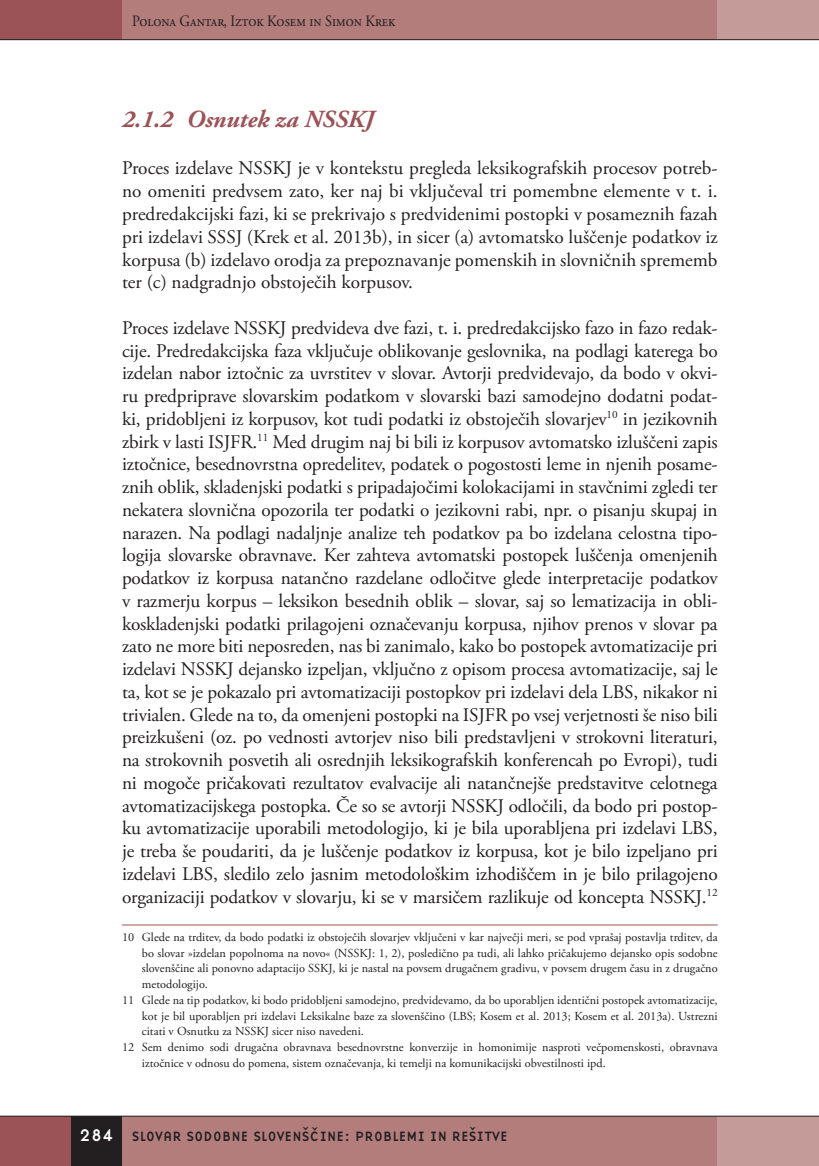
<style>
.page{position:relative;width:819px;height:1166px;background:#fff}
.page>*{position:absolute;margin:0;border:0;box-sizing:border-box;transform-origin:0 0}
.t1{font:italic 700 24.5px "Adobe Garamond Pro";color:#9b5358}
.t2{font:19.25px/22.8px "Adobe Garamond Pro";letter-spacing:-.01em;color:#231f20;text-align:justify}
.t3{font:15.75px "Adobe Garamond Pro";color:#231f20;scale:.9 1}
.t4{font:14px "Base Nine";color:#231f20}
.t5{font:12.25px "Adobe Garamond Pro";color:#231f20}
.s1{font-size:17.5px;color:#fff}
</style>
<div class="page">
<div style="left:122px;top:1116px;width:620px;height:50px;background:#b37d7c"></div>
<div style="left:717px;top:1116px;width:101px;height:50px;background:#c59b99"></div>
<div style="left:120px;top:0;width:597px;height:40px;background:#b37d7c"></div>
<div style="left:717px;top:0;width:101px;height:40px;background:#c59b99"></div>
<div style="left:0;top:1116px;width:71px;height:50px;background:#9b5358"></div>
<div style="left:71px;top:1116px;width:51px;height:50px;background:#231f20"></div>
<div style="left:0;top:0;width:122px;height:40px;background:#9b5358"></div>
<hr style="left:0;top:39px;width:818px;height:1px;background:#231f20">
<hr style="left:0;top:1116px;width:818px;height:1px;background:#231f20">
<hr style="left:122px;top:924px;width:595px;height:1px;background:#9b5358">
<p class="t3" style="left:132px;top:11px;width:294px">Polona Gantar, Iztok Kosem in Simon Krek</p>
<p class="t1" style="left:122px;top:105px;width:253px">2.1.2 Osnutek za NSSKJ</p>
<p class="t2" style="left:122px;top:158px;width:597px">Proces izdelave NSSKJ je v kontekstu pregleda leksikografskih procesov potreb&shy;no omeniti predvsem zato, ker naj bi vključeval tri pomembne elemente v t. i. predredakcijski fazi, ki se prekrivajo s predvidenimi postopki v posameznih fazah pri izdelavi SSSJ (Krek et al. 2013b), in sicer (a) avtomatsko luščenje podatkov iz korpusa (b) izdelavo orodja za prepoznavanje pomenskih in slovničnih sprememb ter (c) nadgradnjo obstoječih korpusov.</p>
<p class="t2" style="left:122px;top:317px;width:597px">Proces izdelave NSSKJ predvideva dve fazi, t. i. predredakcijsko fazo in fazo redak&shy;cije. Predredakcijska faza vključuje oblikovanje geslovnika, na podlagi katerega bo izdelan nabor iztočnic za uvrstitev v slovar. Avtorji predvidevajo, da bodo v okvi&shy;ru predpriprave slovarskim podatkom v slovarski bazi samodejno dodatni podat&shy;ki, pridobljeni iz korpusov, kot tudi podatki iz obstoječih slovarjev<sup>10</sup> in jezikovnih zbirk v lasti ISJFR.<sup>11</sup> Med drugim naj bi bili iz korpusov avtomatsko izluščeni zapis iztočnice, besednovrstna opredelitev, podatek o pogostosti leme in njenih posame&shy;znih oblik, skladenjski podatki s pripadajočimi kolokacijami in stavčnimi zgledi ter nekatera slovnična opozorila ter podatki o jezikovni rabi, npr. o pisanju skupaj in narazen. Na podlagi nadaljnje analize teh podatkov pa bo izdelana celostna tipo&shy;logija slovarske obravnave. Ker zahteva avtomatski postopek luščenja omenjenih podatkov iz korpusa natančno razdelane odločitve glede interpretacije podatkov v razmerju korpus – leksikon besednih oblik – slovar, saj so lematizacija in obli&shy;koskladenjski podatki prilagojeni označevanju korpusa, njihov prenos v slovar pa zato ne more biti neposreden, nas bi zanimalo, kako bo postopek avtomatizacije pri izdelavi NSSKJ dejansko izpeljan, vključno z opisom procesa avtomatizacije, saj le ta, kot se je pokazalo pri avtomatizaciji postopkov pri izdelavi dela LBS, nikakor ni trivialen. Glede na to, da omenjeni postopki na ISJFR po vsej verjetnosti še niso bili preizkušeni (oz. po vednosti avtorjev niso bili predstavljeni v strokovni literaturi, na strokovnih posvetih ali osrednjih leksikografskih konferencah po Evropi), tudi ni mogoče pričakovati rezultatov evalvacije ali natančnejše predstavitve celotnega avtomatizacijskega postopka. Če so se avtorji NSSKJ odločili, da bodo pri postop&shy;ku avtomatizacije uporabili metodologijo, ki je bila uporabljena pri izdelavi LBS, je treba še poudariti, da je luščenje podatkov iz korpusa, kot je bilo izpeljano pri izdelavi LBS, sledilo zelo jasnim metodološkim izhodiščem in je bilo prilagojeno organizaciji podatkov v slovarju, ki se v marsičem razlikuje od koncepta NSSKJ.<sup>12</sup></p>
<p class="t5" style="left:122px;top:929px;width:597px">10 Glede na trditev, da bodo podatki iz obstoječih slovarjev vključeni v kar največji meri, se pod vprašaj postavlja trditev, da</p>
<p class="t5" style="left:142px;top:945px;width:577px">bo slovar »izdelan popolnoma na novo« (NSSKJ: 1, 2), posledično pa tudi, ali lahko pričakujemo dejansko opis sodobne</p>
<p class="t5" style="left:142px;top:961px;width:577px">slovenščine ali ponovno adaptacijo SSKJ, ki je nastal na povsem drugačnem gradivu, v povsem drugem času in z drugačno</p>
<p class="t5" style="left:142px;top:977px;width:67px">metodologijo.</p>
<p class="t5" style="left:122px;top:992px;width:597px">11 Glede na tip podatkov, ki bodo pridobljeni samodejno, predvidevamo, da bo uporabljen identični postopek avtomatizacije,</p>
<p class="t5" style="left:142px;top:1008px;width:577px">kot je bil uporabljen pri izdelavi Leksikalne baze za slovenščino (LBS; Kosem et al. 2013; Kosem et al. 2013a). Ustrezni</p>
<p class="t5" style="left:142px;top:1024px;width:223px">citati v Osnutku za NSSKJ sicer niso navedeni.</p>
<p class="t5" style="left:122px;top:1040px;width:597px">12 Sem denimo sodi drugačna obravnava besednovrstne konverzije in homonimije nasproti večpomenskosti, obravnava</p>
<p class="t5" style="left:142px;top:1055px;width:465px">iztočnice v odnosu do pomena, sistem označevanja, ki temelji na komunikacijski obvestilnosti ipd.</p>
<p class="t4" style="left:79px;top:1126px;width:430px"><span class="s1">284</span> SLOVAR SODOBNE SLOVENŠCˇINE: PROBLEMI IN REŠITVE</p>
</div>
